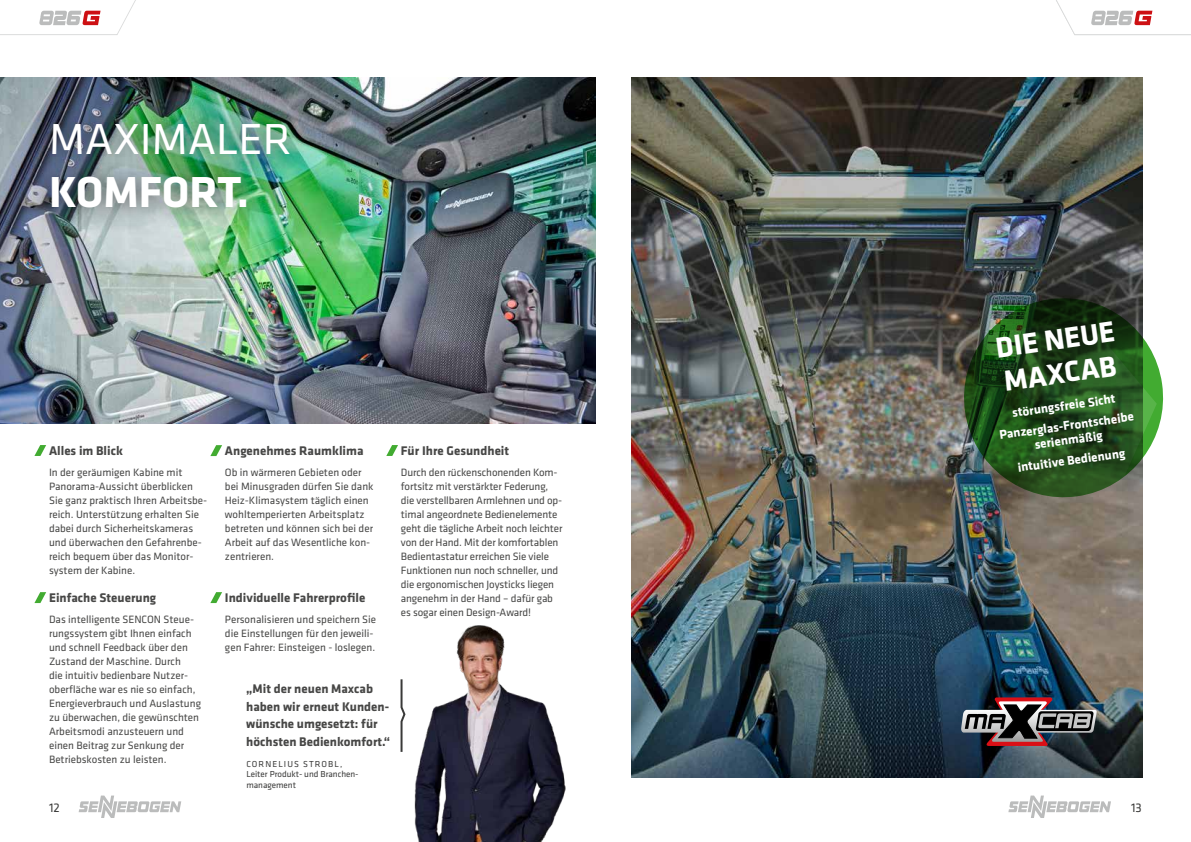
<style>
.page{position:relative;width:1191px;height:842px;background:#fff}
.page>*{position:absolute;margin:0;border:0;box-sizing:border-box;transform-origin:0 0}
.t1{font:45px "Klavika Basic";color:#fff}
.t2{font:700 45px "Klavika Basic";letter-spacing:-.005em;color:#fff}
.t3{font:700 30px/34px "Klavika Basic";color:#fff}
.t4{font:700 13px/17.5px "Klavika Basic";color:#474746}
.t5{font:700 13px/20.2px "Klavika Basic";color:#fff;text-align:center}
.t6{font:13px "Klavika Basic";color:#3a3a39}
.t7{font:11px/14px "Klavika Basic";color:#474746}
.t8{font:9px/10.5px "Klavika Basic";color:#3a3a39}
</style>
<div class="page">
<img style="left:631px;top:77px;width:511px;height:700px">
<img style="left:0;top:77px;width:595px;height:347px">
<img style="left:961px;top:697px;width:136px;height:49px">
<img style="left:957px;top:292px;width:207px;height:212px">
<svg style="left:975px;top:319px;width:181px;height:185px;background:#31582c"></svg>
<div style="left:27px;top:99px;width:285px;height:132px;background:#000;opacity:.7"></div>
<svg style="left:400px;top:679px;width:6px;height:73px"></svg>
<img style="left:414px;top:625px;width:152px;height:217px">
<svg style="left:79px;top:795px;width:102px;height:23px"></svg>
<svg style="left:1008px;top:795px;width:103px;height:23px"></svg>
<svg style="left:34px;top:445px;width:12px;height:11px"></svg>
<svg style="left:210px;top:445px;width:12px;height:11px"></svg>
<svg style="left:386px;top:445px;width:12px;height:11px"></svg>
<svg style="left:34px;top:592px;width:12px;height:11px"></svg>
<svg style="left:210px;top:592px;width:12px;height:11px"></svg>
<svg style="left:0;top:0;width:136px;height:35px"></svg>
<svg style="left:1056px;top:0;width:135px;height:35px"></svg>
<h1 class="t1" style="left:49px;top:110px;width:244px">MAXIMALER</h1>
<h1 class="t2" style="left:49px;top:159px;width:202px">KOMFORT.</h1>
<p class="t4" style="left:49px;top:441px;width:75px">Alles im Blick</p>
<p class="t7" style="left:49px;top:465px;width:160px">In der geräumigen Kabine mit<br>Panorama-Aussicht überblicken<br>Sie ganz praktisch Ihren Arbeitsbe&shy;reich. Unterstützung erhalten Sie dabei durch Sicherheitskameras und überwachen den Gefahrenbe&shy;reich bequem über das Monitor&shy;system der Kabine.</p>
<p class="t4" style="left:49px;top:588px;width:109px">Einfache Steuerung</p>
<p class="t7" style="left:49px;top:612px;width:153px">Das intelligente SENCON Steue&shy;rungssystem gibt Ihnen einfach und schnell Feedback über den<br>Zustand der Maschine. Durch<br>die intuitiv bedienbare Nutzer&shy;oberfläche war es nie so einfach,<br>Energieverbrauch und Auslastung zu überwachen, die gewünschten<br>Arbeitsmodi anzusteuern und einen Beitrag zur Senkung der<br>Betriebskosten zu leisten.</p>
<p class="t4" style="left:225px;top:441px;width:140px">Angenehmes Raumklima</p>
<p class="t7" style="left:225px;top:465px;width:150px">Ob in wärmeren Gebieten oder bei Minusgraden dürfen Sie dank<br>Heiz-Klimasystem täglich einen wohltemperierten Arbeitsplatz betreten und können sich bei der<br>Arbeit auf das Wesentliche kon&shy;zentrieren.</p>
<p class="t4" style="left:225px;top:588px;width:142px">Individuelle Fahrerprofile</p>
<p class="t7" style="left:225px;top:612px;width:153px">Personalisieren und speichern Sie die Einstellungen für den jeweili&shy;gen Fahrer: Einsteigen - loslegen.</p>
<p class="t4" style="left:401px;top:441px;width:110px">Für Ihre Gesundheit</p>
<p class="t7" style="left:401px;top:465px;width:163px">Durch den rückenschonenden Kom&shy;fortsitz mit verstärkter Federung, die verstellbaren Armlehnen und op&shy;timal angeordnete Bedienelemente geht die tägliche Arbeit noch leichter von der Hand. Mit der komfortablen Bedientastatur erreichen Sie viele Funktionen nun noch schneller, und die ergonomischen Joysticks liegen angenehm in der Hand – dafür gab es sogar einen Design-Award!</p>
<p class="t4" style="left:246px;top:679px;width:145px">„Mit der neuen Maxcab haben wir erneut Kunden&shy;wünsche umgesetzt: für höchsten Bedienkomfort.“</p>
<p class="t8" style="left:246px;top:758px;width:114px">CORNELIUS STROBL,<br>Leiter Produkt- und Branchen&shy;management</p>
<h2 class="t3" style="left:993px;top:330px;width:121px;rotate:-8deg">DIE NEUE<br>MAXCAB</h2>
<p class="t5" style="left:995px;top:405px;width:137px;rotate:-8deg">störungsfreie Sicht<br>Panzerglas-Frontscheibe</p>
<p class="t5" style="left:1013px;top:437px;width:110px;rotate:-8deg">serienmäßig intuitive Bedienung</p>
<p class="t6" style="left:49px;top:799px;width:12px">12</p>
<p class="t6" style="left:1131px;top:799px;width:12px">13</p>
</div>
